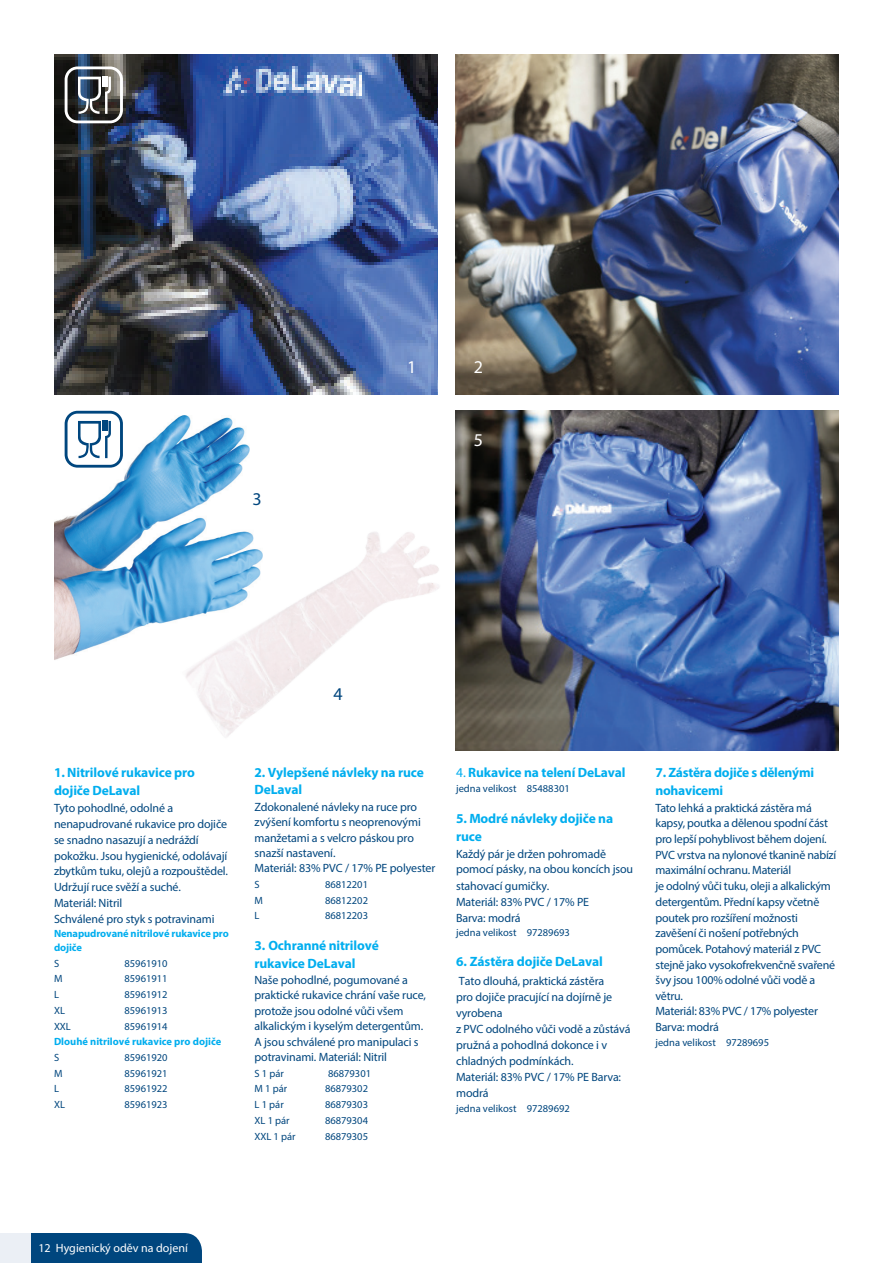
<style>
.page{position:relative;width:893px;height:1263px;background:#fff}
.page>*{position:absolute;margin:0;border:0;box-sizing:border-box;transform-origin:0 0}
.t1{font:18px "Myriad Pro";color:#fff}
.t2{font:18px "Myriad Pro";color:#00467e}
.t3{font:700 13.5px/17.9px "Myriad Pro";letter-spacing:-.01em;color:#00aeef}
.t4{font:12px/15.8px "Myriad Pro";letter-spacing:-.01em;color:#00467e}
.t5{font:12px "Myriad Pro";color:#fff}
.t6{font:10.5px "Myriad Pro";color:#00467e}
.t7{font:700 10.5px/14px "Myriad Pro";letter-spacing:-.01em;color:#00aeef}
.s1{font-weight:400}
</style>
<div class="page">
<div style="left:30px;top:1233px;width:172px;height:30px;background:#00467e"></div>
<div style="left:0;top:1233px;width:30px;height:30px;background:#ebeff5"></div>
<img style="left:54px;top:54px;width:383px;height:340px">
<img style="left:455px;top:55px;width:384px;height:340px">
<img style="left:455px;top:411px;width:384px;height:340px">
<img style="left:54px;top:415px;width:196px;height:245px">
<img style="left:153px;top:495px;width:315px;height:256px">
<svg style="left:65px;top:411px;width:58px;height:57px"></svg>
<svg style="left:65px;top:66px;width:58px;height:57px"></svg>
<h1 class="t2" style="left:253px;top:488px;width:11px">3</h1>
<h1 class="t1" style="left:407px;top:356px;width:11px">1</h1>
<h1 class="t1" style="left:474px;top:356px;width:11px">2</h1>
<h1 class="t1" style="left:474px;top:429px;width:11px">5</h1>
<h1 class="t2" style="left:334px;top:683px;width:11px">4</h1>
<p class="t3" style="left:54px;top:763px;width:143px">1. Nitrilové rukavice pro dojiče DeLaval</p>
<p class="t4" style="left:54px;top:800px;width:176px">Tyto pohodlné, odolné a nenapudrované rukavice pro dojiče se snadno nasazují a nedráždí pokožku. Jsou hygienické, odolávají zbytkům tuku, olejů a rozpouštědel.<br>Udržují ruce svěží a suché.<br>Materiál: Nitril<br>Schválené pro styk s potravinami</p>
<p class="t7" style="left:54px;top:926px;width:176px">Nenapudrované nitrilové rukavice pro dojiče</p>
<p class="t6" style="left:54px;top:956px;width:7px">S</p>
<p class="t6" style="left:124px;top:956px;width:45px">85961910</p>
<p class="t6" style="left:54px;top:972px;width:10px">M</p>
<p class="t6" style="left:124px;top:972px;width:45px">85961911</p>
<p class="t6" style="left:54px;top:988px;width:6px">L</p>
<p class="t6" style="left:124px;top:988px;width:45px">85961912</p>
<p class="t6" style="left:54px;top:1004px;width:12px">XL</p>
<p class="t6" style="left:124px;top:1004px;width:45px">85961913</p>
<p class="t6" style="left:54px;top:1019px;width:18px">XXL</p>
<p class="t6" style="left:124px;top:1019px;width:45px">85961914</p>
<p class="t7" style="left:54px;top:1034px;width:169px">Dlouhé nitrilové rukavice pro dojiče</p>
<p class="t6" style="left:54px;top:1051px;width:7px">S</p>
<p class="t6" style="left:124px;top:1051px;width:45px">85961920</p>
<p class="t6" style="left:54px;top:1067px;width:10px">M</p>
<p class="t6" style="left:124px;top:1067px;width:45px">85961921</p>
<p class="t6" style="left:54px;top:1082px;width:6px">L</p>
<p class="t6" style="left:124px;top:1082px;width:45px">85961922</p>
<p class="t6" style="left:54px;top:1098px;width:12px">XL</p>
<p class="t6" style="left:124px;top:1098px;width:45px">85961923</p>
<p class="t3" style="left:254px;top:763px;width:171px;line-height:17.2px">2. Vylepšené návleky na ruce<br>DeLaval</p>
<p class="t4" style="left:254px;top:799px;width:182px;line-height:15.3px">Zdokonalené návleky na ruce pro zvýšení komfortu s neoprenovými manžetami a s velcro páskou pro snazší nastavení.<br>Materiál: 83% PVC / 17% PE polyester</p>
<p class="t6" style="left:254px;top:878px;width:7px">S</p>
<p class="t6" style="left:325px;top:878px;width:45px">86812201</p>
<p class="t6" style="left:254px;top:894px;width:10px">M</p>
<p class="t6" style="left:325px;top:894px;width:45px">86812202</p>
<p class="t6" style="left:254px;top:909px;width:6px">L</p>
<p class="t6" style="left:325px;top:909px;width:45px">86812203</p>
<p class="t3" style="left:254px;top:937px;width:126px;line-height:17.2px">3. Ochranné nitrilové rukavice DeLaval</p>
<p class="t4" style="left:254px;top:972px;width:173px">Naše pohodlné, pogumované a praktické rukavice chrání vaše ruce, protože jsou odolné vůči všem alkalickým i kyselým detergentům.<br>A jsou schválené pro manipulaci s potravinami. Materiál: Nitril</p>
<p class="t6" style="left:254px;top:1067px;width:31px">S 1 pár</p>
<p class="t6" style="left:328px;top:1067px;width:45px">86879301</p>
<p class="t6" style="left:254px;top:1082px;width:34px">M 1 pár</p>
<p class="t6" style="left:325px;top:1082px;width:45px">86879302</p>
<p class="t6" style="left:254px;top:1098px;width:31px">L 1 pár</p>
<p class="t6" style="left:325px;top:1098px;width:45px">86879303</p>
<p class="t6" style="left:254px;top:1114px;width:37px">XL 1 pár</p>
<p class="t6" style="left:325px;top:1114px;width:45px">86879304</p>
<p class="t6" style="left:254px;top:1130px;width:43px">XXL 1 pár</p>
<p class="t6" style="left:325px;top:1130px;width:45px">86879305</p>
<p class="t3" style="left:456px;top:763px;width:171px"><span class="s1">4.</span> Rukavice na telení DeLaval</p>
<p class="t6" style="left:456px;top:782px;width:115px">jedna velikost 85488301</p>
<p class="t3" style="left:456px;top:809px;width:159px">5. Modré návleky dojiče na ruce</p>
<p class="t4" style="left:456px;top:846px;width:179px">Každý pár je držen pohromadě pomocí pásky, na obou koncích jsou stahovací gumičky.<br>Materiál: 83% PVC / 17% PE<br>Barva: modrá</p>
<p class="t6" style="left:456px;top:926px;width:115px">jedna velikost 97289693</p>
<p class="t3" style="left:456px;top:952px;width:148px">6. Zástěra dojiče DeLaval</p>
<p class="t4" style="left:456px;top:973px;width:176px">Tato dlouhá, praktická zástěra<br>pro dojiče pracující na dojírně je vyrobena<br>z PVC odolného vůči vodě a zůstává pružná a pohodlná dokonce i v chladných podmínkách.<br>Materiál: 83% PVC / 17% PE Barva: modrá</p>
<p class="t6" style="left:456px;top:1101px;width:115px">jedna velikost 97289692</p>
<p class="t3" style="left:655px;top:763px;width:160px">7. Zástěra dojiče s dělenými nohavicemi</p>
<p class="t4" style="left:655px;top:800px;width:182px">Tato lehká a praktická zástěra má kapsy, poutka a dělenou spodní část pro lepší pohyblivost během dojení.<br>PVC vrstva na nylonové tkanině nabízí maximální ochranu. Materiál<br>je odolný vůči tuku, oleji a alkalickým detergentům. Přední kapsy včetně poutek pro rozšíření možnosti zavěšení či nošení potřebných pomůcek. Potahový materiál z PVC stejně jako vysokofrekvenčně svařené švy jsou 100% odolné vůči vodě a větru.<br>Materiál: 83% PVC / 17% polyester<br>Barva: modrá</p>
<p class="t6" style="left:655px;top:1036px;width:115px">jedna velikost 97289695</p>
<p class="t5" style="left:38px;top:1241px;width:151px">12 Hygienický oděv na dojení</p>
</div>
